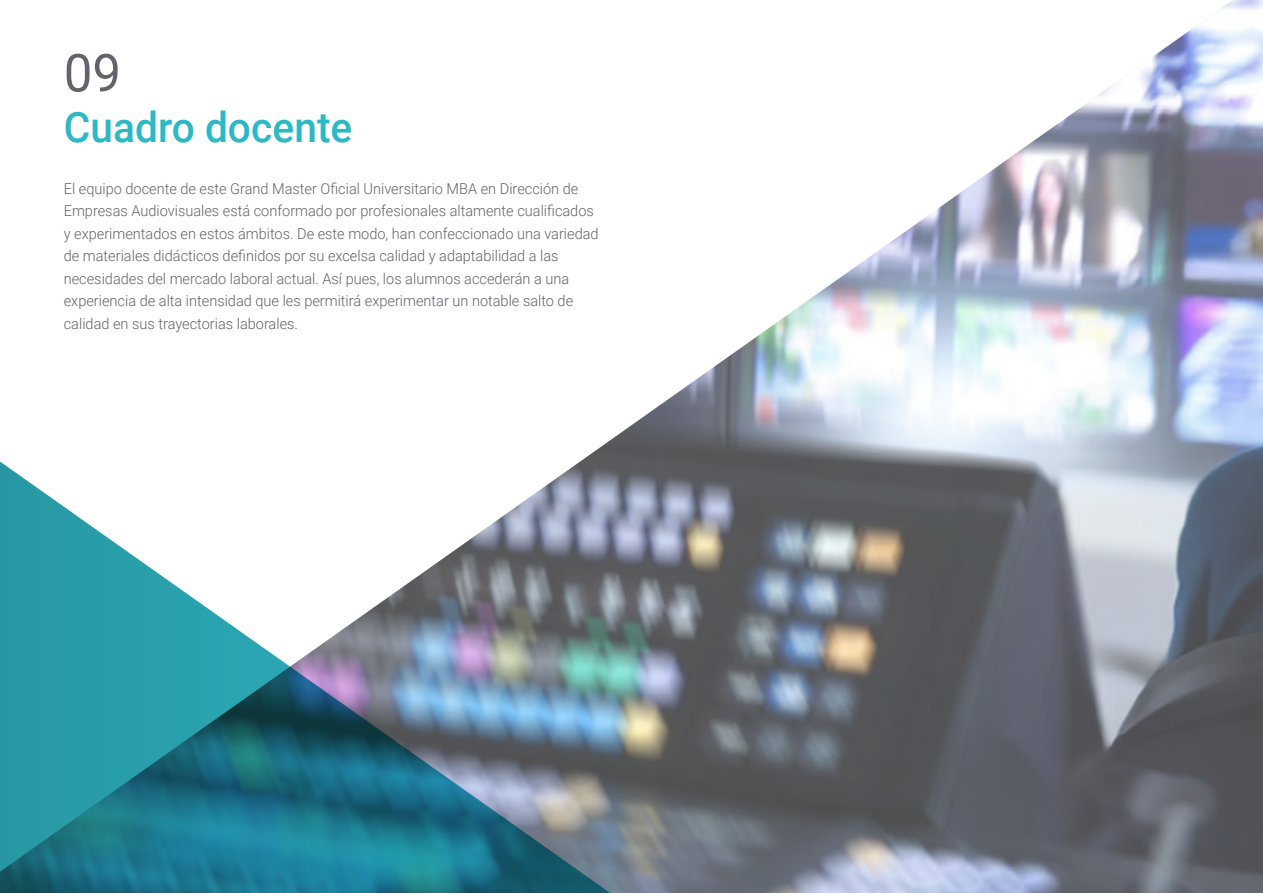
<style>
.page{position:relative;width:1263px;height:893px;background:#fff}
.page>*{position:absolute;margin:0;border:0;box-sizing:border-box;transform-origin:0 0}
.t1{font:52.5px "Roboto";color:#61646a}
.t2{font:500 42px "Roboto";color:#2db8c5}
.t3{font:300 15px/22.5px "Roboto";color:#61646a}
</style>
<div class="page">
<img style="left:602px;top:0;width:661px;height:893px">
<svg style="left:0;top:446px;width:640px;height:447px"></svg>
<h1 class="t1" style="left:64px;top:36px;width:59px">09</h1>
<h2 class="t2" style="left:64px;top:98px;width:290px">Cuadro docente</h2>
<p class="t3" style="left:64px;top:177px;width:536px">El equipo docente de este Grand Master Oficial Universitario MBA en Dirección de Empresas Audiovisuales está conformado por profesionales altamente cualificados y experimentados en estos ámbitos. De este modo, han confeccionado una variedad de materiales didácticos definidos por su excelsa calidad y adaptabilidad a las necesidades del mercado laboral actual. Así pues, los alumnos accederán a una experiencia de alta intensidad que les permitirá experimentar un notable salto de calidad en sus trayectorias laborales.</p>
</div>
